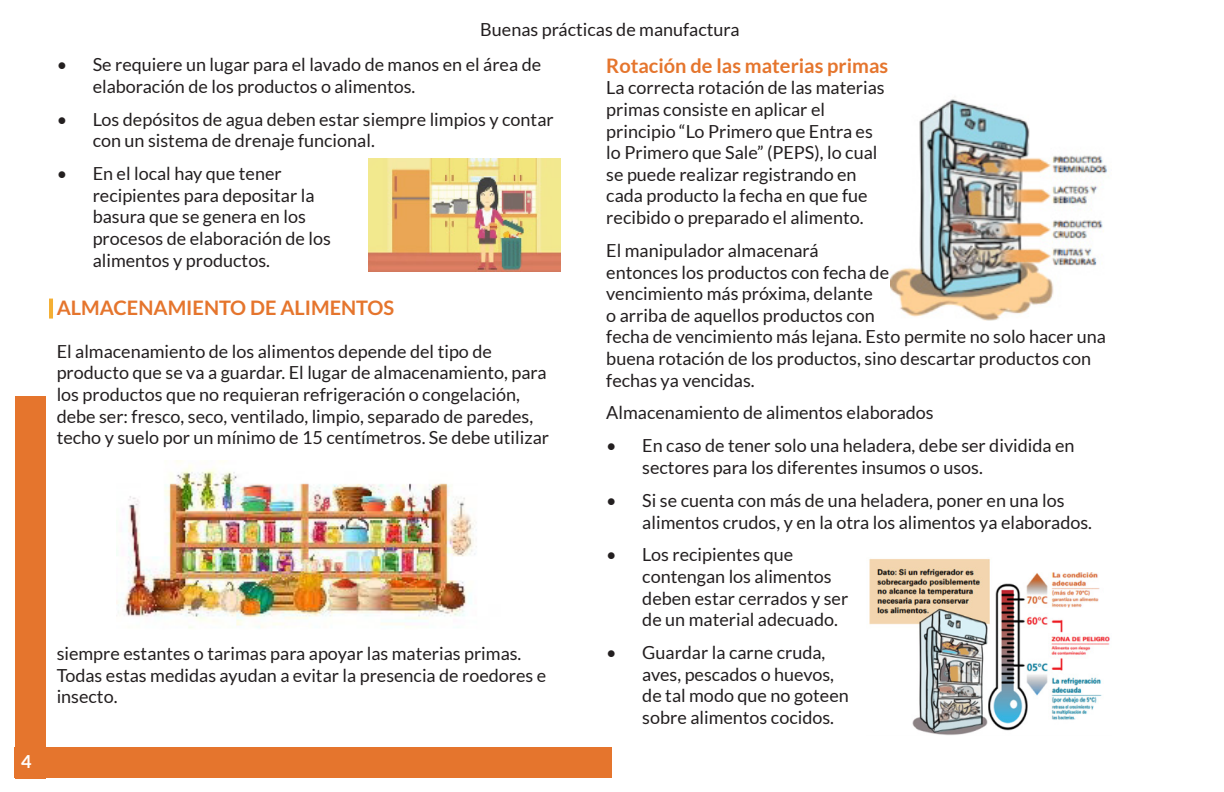
<style>
.page{position:relative;width:1224px;height:792px;background:#fff}
.page>*{position:absolute;margin:0;border:0;box-sizing:border-box;transform-origin:0 0}
.Titulo_2{font:700 20px "Lato";color:#e5752d}
.Titulo_1{font:700 20px "Lato";color:#e5752d}
.Parrafo{font:18px/21.6px "Lato";color:#231f20}
.t1{font:700 18px "Lato";color:#fff}
</style>
<div class="page">
<div style="left:15px;top:396px;width:30px;height:382px;background:#e5752d"></div>
<div style="left:15px;top:748px;width:597px;height:30px;background:#e5752d"></div>
<hr style="left:49px;top:299px;width:4px;height:20px;background:#f4af34">
<img style="left:369px;top:159px;width:192px;height:113px">
<img style="left:117px;top:460px;width:360px;height:169px">
<img style="left:890px;top:99px;width:219px;height:221px">
<img style="left:869px;top:558px;width:241px;height:177px">
<p class="t1" style="left:21px;top:751px;width:12px">4</p>
<p class="Parrafo" style="left:480px;top:19px;width:261px">Buenas prácticas de manufactura</p>
<p class="Parrafo" style="left:93px;top:54px;width:450px;text-indent:-36px">• Se requiere un lugar para el lavado de manos en el área de elaboración de los productos o alimentos.</p>
<p class="Parrafo" style="left:93px;top:108px;width:463px;text-indent:-36px">• Los depósitos de agua deben estar siempre limpios y contar con un sistema de drenaje funcional.</p>
<p class="Parrafo" style="left:93px;top:163px;width:240px;text-indent:-36px">• En el local hay que tener recipientes para depositar la basura que se genera en los procesos de elaboración de los alimentos y productos.</p>
<p class="Titulo_1" style="left:57px;top:296px;width:339px">ALMACENAMIENTO DE ALIMENTOS</p>
<p class="Parrafo" style="left:57px;top:340px;width:494px">El almacenamiento de los alimentos depende del tipo de producto que se va a guardar. El lugar de almacenamiento, para los productos que no requieran refrigeración o congelación, debe ser: fresco, seco, ventilado, limpio, separado de paredes, techo y suelo por un mínimo de 15 centímetros. Se debe utilizar</p>
<p class="Titulo_2" style="left:606px;top:54px;width:283px">Rotación de las materias primas</p>
<p class="Parrafo" style="left:606px;top:77px;width:280px">La correcta rotación de las materias primas consiste en aplicar el principio “Lo Primero que Entra es lo Primero que Sale” (PEPS), lo cual se puede realizar registrando en cada producto la fecha en que fue recibido o preparado el alimento.</p>
<p class="Parrafo" style="left:606px;top:239px;width:501px">El manipulador almacenará<br>entonces los productos con fecha de<br>vencimiento más próxima, delante<br>o arriba de aquellos productos con<br>fecha de vencimiento más lejana. Esto permite no solo hacer una buena rotación de los productos, sino descartar productos con fechas ya vencidas.</p>
<p class="Parrafo" style="left:606px;top:402px;width:329px">Almacenamiento de alimentos elaborados</p>
<p class="Parrafo" style="left:642px;top:435px;width:434px;text-indent:-36px">• En caso de tener solo una heladera, debe ser dividida en sectores para los diferentes insumos o usos.</p>
<p class="Parrafo" style="left:642px;top:490px;width:451px;text-indent:-36px">• Si se cuenta con más de una heladera, poner en una los alimentos crudos, y en la otra los alimentos ya elaborados.</p>
<p class="Parrafo" style="left:642px;top:544px;width:207px;text-indent:-36px">• Los recipientes que contengan los alimentos deben estar cerrados y ser de un material adecuado.</p>
<p class="Parrafo" style="left:642px;top:642px;width:208px;text-indent:-36px">• Guardar la carne cruda, aves, pescados o huevos, de tal modo que no goteen sobre alimentos cocidos.</p>
<p class="Parrafo" style="left:57px;top:643px;width:491px">siempre estantes o tarimas para apoyar las materias primas.<br>Todas estas medidas ayudan a evitar la presencia de roedores e insecto.</p>
</div>
